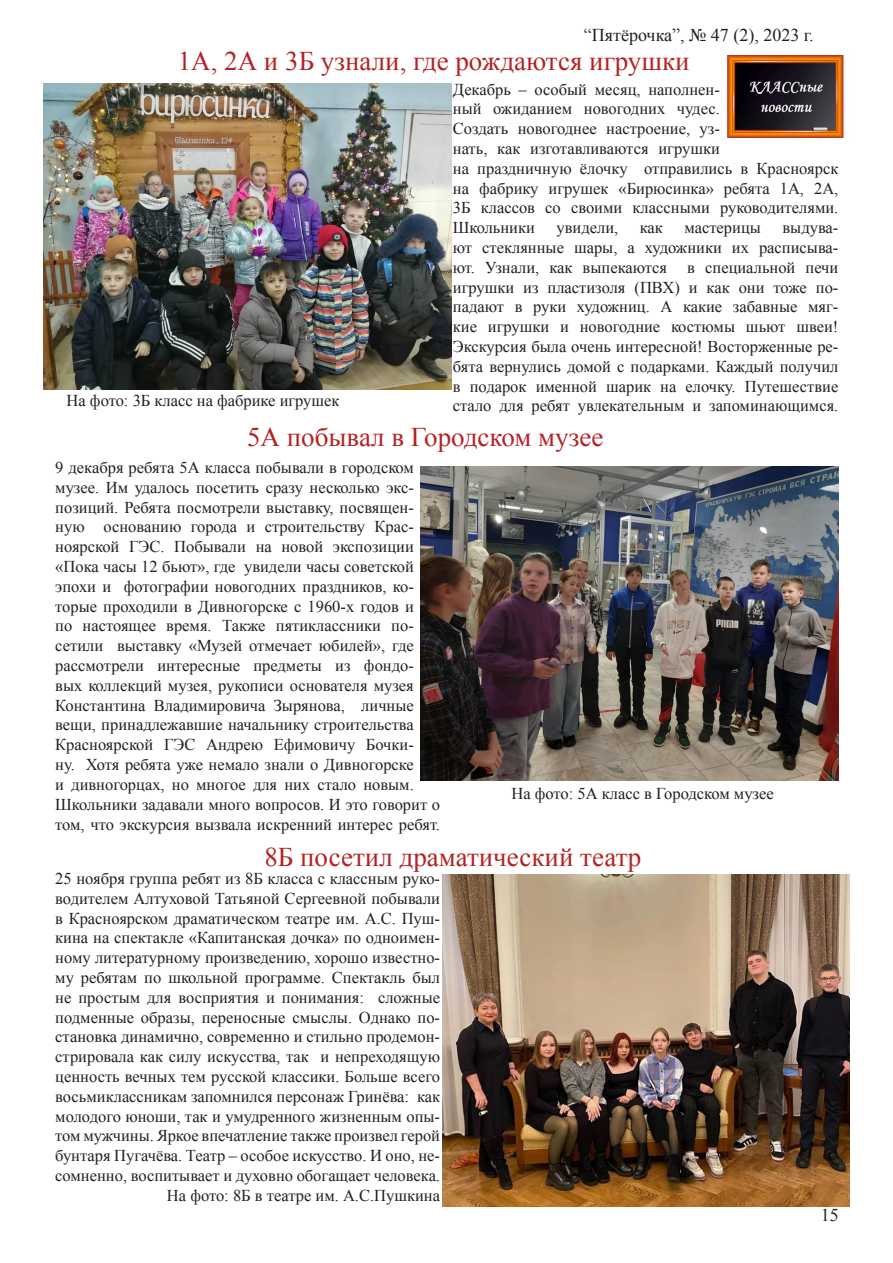
<style>
.page{position:relative;width:893px;height:1263px;background:#fff}
.page>*{position:absolute;margin:0;border:0;box-sizing:border-box;transform-origin:0 0}
.t1{font:27px "Times New Roman";color:#b52224}
.t2{font:18px "Times New Roman";color:#231f20}
.t3{font:16.5px/19.8px "Times New Roman";color:#231f20;text-align:justify}
</style>
<div class="page">
<img style="left:727px;top:56px;width:117px;height:82px">
<img style="left:43px;top:84px;width:408px;height:306px">
<img style="left:421px;top:466px;width:418px;height:314px">
<img style="left:442px;top:875px;width:407px;height:331px">
<p class="t2" style="left:584px;top:23px;width:231px">“Пятёрочка”, № 47 (2), 2023 г.</p>
<p class="t1" style="left:178px;top:43px;width:513px">1А, 2А и 3Б узнали, где рождаются игрушки</p>
<p class="t3" style="left:453px;top:79px;width:387px;text-align:left">Декабрь – особый месяц, наполнен-<br>ный ожиданием новогодних чудес.<br>Создать новогоднее настроение, уз-<br>нать, как изготавливаются игрушки<br>на праздничную ёлочку отправились в Красноярск на фабрику игрушек «Бирюсинка» ребята 1А, 2А, 3Б классов со своими классными руководителями.</p>
<p class="t3" style="left:453px;top:217px;width:84px">Школьники</p>
<p class="t3" style="left:556px;top:217px;width:63px">увидели,</p>
<p class="t3" style="left:640px;top:217px;width:25px">как</p>
<p class="t3" style="left:684px;top:217px;width:78px">мастерицы</p>
<p class="t3" style="left:453px;top:217px;width:387px;text-indent:330px">выдува&shy;ют стеклянные шары, а художники их расписыва&shy;ют. Узнали, как выпекаются в специальной печи игрушки из пластизоля (ПВХ) и как они тоже по&shy;падают в руки художниц. А какие забавные мяг&shy;кие игрушки и новогодние костюмы шьют швеи!</p>
<p class="t3" style="left:453px;top:336px;width:387px">Экскурсия была очень интересной! Восторженные ре&shy;бята вернулись домой с подарками. Каждый получил в подарок именной шарик на елочку. Путешествие</p>
<p class="t3" style="left:67px;top:391px;width:274px">На фото: 3Б класс на фабрике игрушек</p>
<p class="t3" style="left:453px;top:396px;width:387px">стало для ребят увлекательным и запоминающимся.</p>
<p class="t1" style="left:247px;top:419px;width:358px">5А побывал в Городском музее</p>
<p class="t3" style="left:55px;top:457px;width:386px;text-align:left">9 декабря ребята 5А класса побывали в городском музее. Им удалось посетить сразу несколько экс&shy;позиций. Ребята посмотрели выставку, посвящен&shy;ную основанию города и строительству Крас&shy;ноярской ГЭС. Побывали на новой экспозиции «Пока часы 12 бьют», где увидели часы советской эпохи и фотографии новогодних праздников, ко&shy;торые проходили в Дивногорске с 1960-х годов и<br>по настоящее время. Также пятиклассники по&shy;сетили выставку «Музей отмечает юбилей», где рассмотрели интересные предметы из фондо&shy;вых коллекций музея, рукописи основателя музея Константина Владимировича Зырянова, личные вещи, принадлежавшие начальнику строительства Красноярской ГЭС Андрею Ефимовичу Бочки-<br>ну. Хотя ребята уже немало знали о Дивногорске<br>и дивногорцах, но многое для них стало новым.<br>Школьники задавали много вопросов. И это говорит о том, что экскурсия вызвала искренний интерес ребят.</p>
<p class="t3" style="left:512px;top:783px;width:264px">На фото: 5А класс в Городском музее</p>
<p class="t1" style="left:264px;top:838px;width:378px">8Б посетил драматический театр</p>
<p class="t3" style="left:55px;top:868px;width:386px">25 ноября группа ребят из 8Б класса с классным руко&shy;водителем Алтуховой Татьяной Сергеевной побывали в Красноярском драматическом театре им. А.С. Пуш&shy;кина на спектакле «Капитанская дочка» по одноимен&shy;ному литературному произведению, хорошо известно&shy;му ребятам по школьной программе. Спектакль был не простым для восприятия и понимания: сложные подменные образы, переносные смыслы. Однако по&shy;становка динамично, современно и стильно продемон&shy;стрировала как силу искусства, так и непреходящую ценность вечных тем русской классики. Больше всего восьмиклассникам запомнился персонаж Гринёва: как молодого юноши, так и умудренного жизненным опы&shy;том мужчины. Яркое впечатление также произвел герой бунтаря Пугачёва. Театр – особое искусство. И оно, не&shy;сомненно, воспитывает и духовно обогащает человека.</p>
<p class="t3" style="left:167px;top:1185px;width:275px">На фото: 8Б в театре им. А.С.Пушкина</p>
<p class="t2" style="left:821px;top:1203px;width:19px">15</p>
</div>
